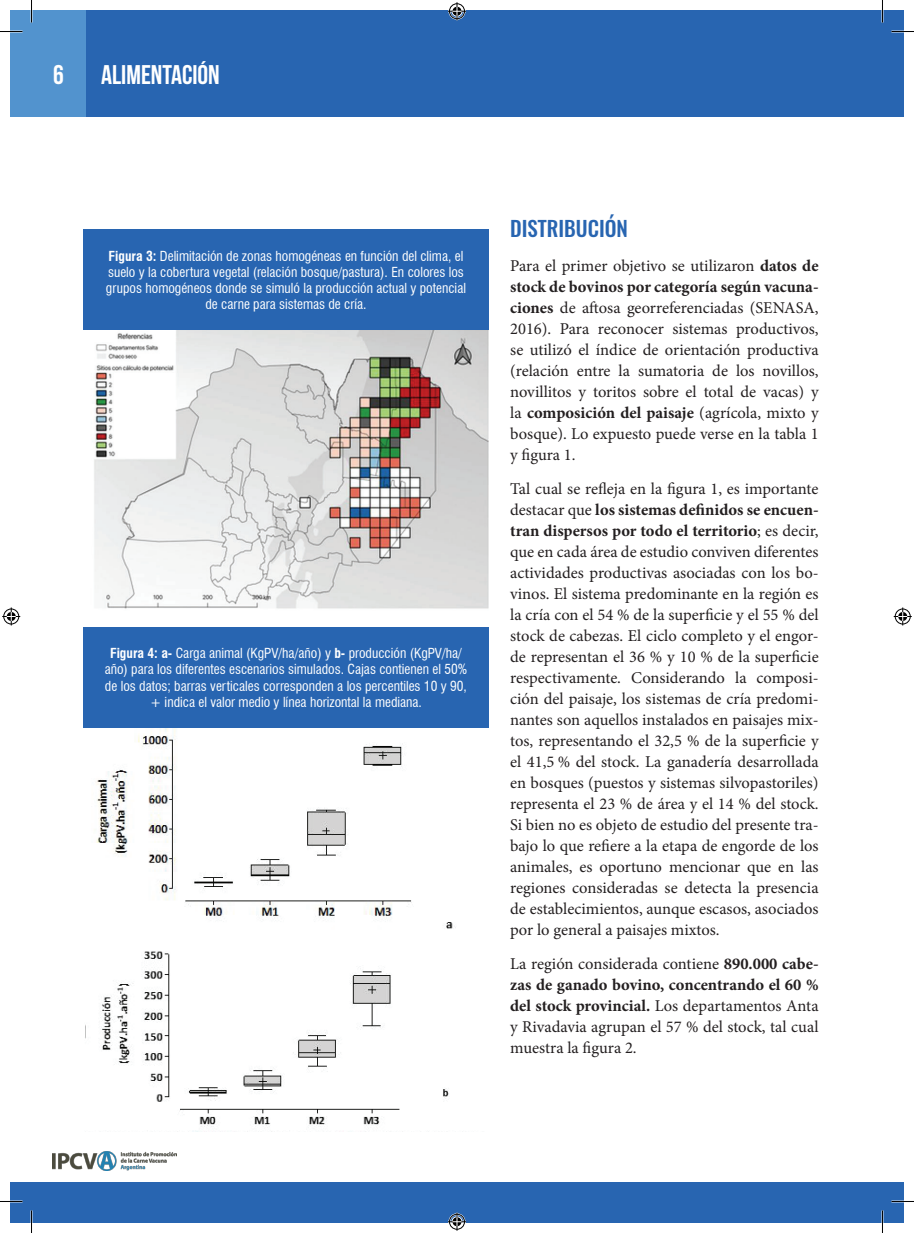
<style>
.page{position:relative;width:914px;height:1233px;background:#fff}
.page>*{position:absolute;margin:0;border:0;box-sizing:border-box;transform-origin:0 0}
.t1{font:700 27px "Bebas Neue";color:#fff}
.t2{font:500 21px "Oswald";color:#2865b1}
.t3{font:16.5px/21px "Minion Pro";color:#231f20;text-align:justify}
.t4{font:condensed 13.5px/16.2px "Swiss 721 BT";color:#fff;text-align:center}
.s1{font-weight:700}
</style>
<div class="page">
<div style="left:10px;top:1182px;width:893px;height:40px;background:#2865b1"></div>
<img style="left:53px;top:1151px;width:123px;height:19px">
<div style="left:10px;top:10px;width:872px;height:107px;background:#2865b1"></div>
<div style="left:10px;top:10px;width:75px;height:107px;background:#5293ce"></div>
<div style="left:882px;top:10px;width:21px;height:107px;background:#2865b1"></div>
<img style="left:92px;top:330px;width:397px;height:279px">
<div style="left:83px;top:229px;width:406px;height:101px;background:#2865b1"></div>
<div style="left:83px;top:627px;width:406px;height:100px;background:#2865b1"></div>
<img style="left:85px;top:728px;width:371px;height:403px">
<hr style="left:0;top:1200px;width:22px;height:2px;background:#fff">
<hr style="left:891px;top:1200px;width:22px;height:2px;background:#fff">
<hr style="left:881px;top:0;width:2px;height:23px;background:#fff">
<hr style="left:881px;top:1210px;width:2px;height:22px;background:#fff">
<svg style="left:0;top:31px;width:22px;height:1px"></svg>
<svg style="left:891px;top:31px;width:22px;height:1px"></svg>
<svg style="left:0;top:1201px;width:22px;height:1px"></svg>
<svg style="left:891px;top:1201px;width:22px;height:1px"></svg>
<svg style="left:31px;top:0;width:1px;height:23px"></svg>
<svg style="left:31px;top:1210px;width:1px;height:22px"></svg>
<svg style="left:882px;top:0;width:1px;height:23px"></svg>
<svg style="left:882px;top:1210px;width:1px;height:22px"></svg>
<svg style="left:448px;top:2px;width:18px;height:18px"></svg>
<svg style="left:448px;top:1212px;width:18px;height:18px"></svg>
<svg style="left:2px;top:607px;width:18px;height:18px"></svg>
<svg style="left:893px;top:607px;width:18px;height:18px"></svg>
<h1 class="t1" style="left:53px;top:60px;width:12px">6</h1>
<h1 class="t1" style="left:101px;top:60px;width:120px">ALIMENTACIÓN</h1>
<p class="t4" style="left:106px;top:247px;width:361px"><span class="s1">Figura 3:</span> Delimitación de zonas homogéneas en función del clima, el suelo y la cobertura vegetal (relación bosque/pastura). En colores los grupos homogéneos donde se simuló la producción actual y potencial de carne para sistemas de cría.</p>
<p class="t4" style="left:105px;top:645px;width:364px"><span class="s1">Figura 4: a-</span> Carga animal (KgPV/ha/año) y <span class="s1">b-</span> producción (KgPV/ha/ año) para los diferentes escenarios simulados. Cajas contienen el 50% de los datos; barras verticales corresponden a los percentiles 10 y 90, + indica el valor medio y línea horizontal la mediana.</p>
<p class="t2" style="left:510px;top:214px;width:119px">DISTRIBUCIÓN</p>
<p class="t3" style="left:510px;top:255px;width:310px">Para el primer objetivo se utilizaron <span class="s1">datos de stock de bovinos por categoría según vacuna&shy;ciones</span> de aftosa georreferenciadas (SENASA, 2016). Para reconocer sistemas productivos, se utilizó el índice de orientación productiva (relación entre la sumatoria de los novillos, novillitos y toritos sobre el total de vacas) y la <span class="s1">composición del paisaje</span> (agrícola, mixto y bosque). Lo expuesto puede verse en la tabla 1 y figura 1.</p>
<p class="t3" style="left:510px;top:478px;width:310px">Tal cual se refleja en la figura 1, es importante destacar que <span class="s1">los sistemas definidos se encuen&shy;tran dispersos por todo el territorio</span>; es decir, que en cada área de estudio conviven diferentes actividades productivas asociadas con los bo&shy;vinos. El sistema predominante en la región es la cría con el 54 % de la superficie y el 55 % del stock de cabezas. El ciclo completo y el engor&shy;de representan el 36 % y 10 % de la superficie respectivamente. Considerando la composi&shy;ción del paisaje, los sistemas de cría predomi&shy;nantes son aquellos instalados en paisajes mix&shy;tos, representando el 32,5 % de la superficie y el 41,5 % del stock. La ganadería desarrollada en bosques (puestos y sistemas silvopastoriles) representa el 23 % de área y el 14 % del stock.<br>Si bien no es objeto de estudio del presente tra&shy;bajo lo que refiere a la etapa de engorde de los animales, es oportuno mencionar que en las regiones consideradas se detecta la presencia de establecimientos, aunque escasos, asociados por lo general a paisajes mixtos.</p>
<p class="t3" style="left:510px;top:953px;width:310px">La región considerada contiene <span class="s1">890.000 cabe&shy;zas de ganado bovino, concentrando el 60 % del stock provincial.</span> Los departamentos Anta y Rivadavia agrupan el 57 % del stock, tal cual muestra la figura 2.</p>
</div>
